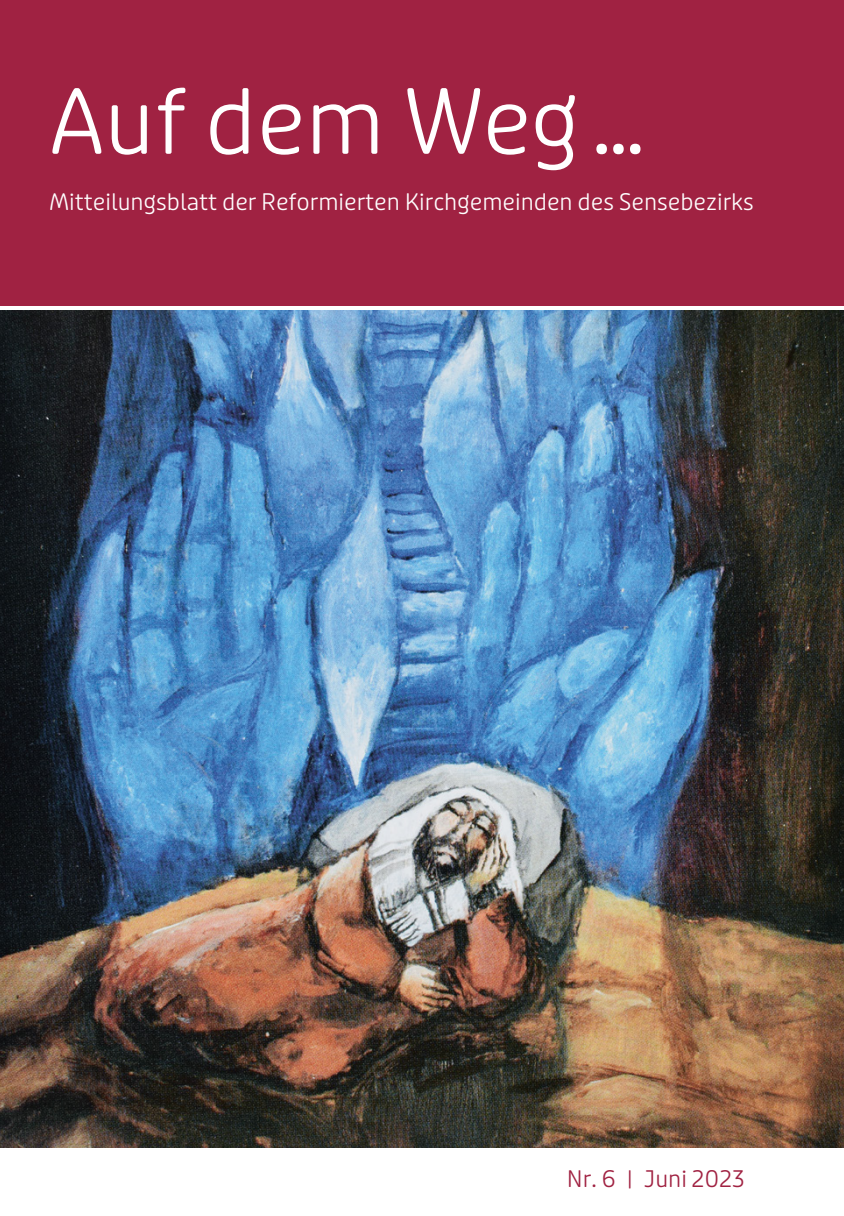
<style>
.page{position:relative;width:844px;height:1216px;background:#fff}
.page>*{position:absolute;margin:0;border:0;box-sizing:border-box;transform-origin:0 0}
.t1{font:300 89.25px "Puffin Display Soft";color:#fff}
.t2{font:300 22.75px "Puffin Display Soft";color:#fff}
.t3{font:300 22.75px "Puffin Display Soft";color:#a02242}
.s1{font-size:19.95px}
</style>
<div class="page">
<div style="left:0;top:0;width:843px;height:305px;background:#a02242"></div>
<img style="left:0;top:310px;width:843px;height:837px">
<h1 class="t1" style="left:50px;top:70px;width:597px">Auf dem Weg…</h1>
<p class="t2" style="left:50px;top:188px;width:705px">Mitteilungsblatt der Reformierten Kirchgemeinden des Sensebezirks</p>
<p class="t3" style="left:566px;top:1165px;width:179px">Nr. 6 <span class="s1">|</span> Juni 2023</p>
</div>
